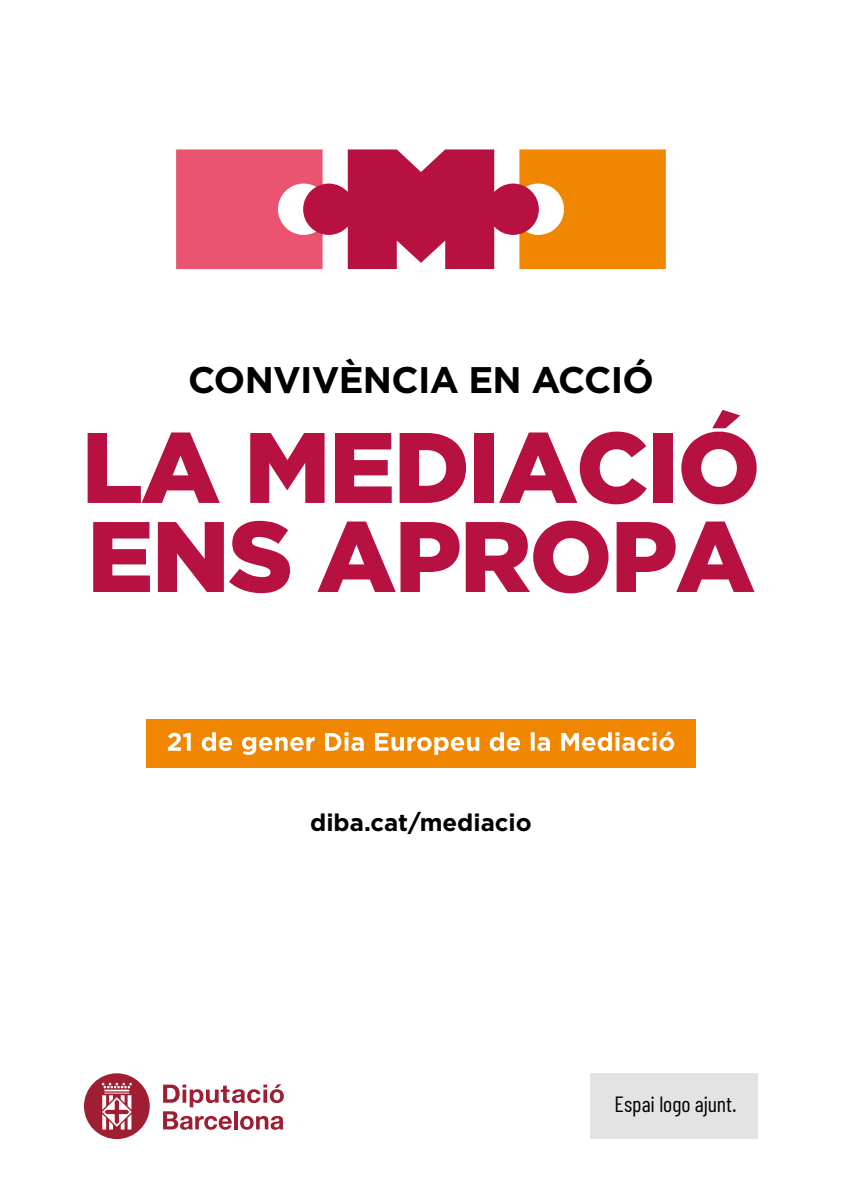
<style>
.page{position:relative;width:842px;height:1191px;background:#fff}
.page>*{position:absolute;margin:0;border:0;box-sizing:border-box;transform-origin:0 0}
.t1{font:900 99.9px/89px "Gotham";letter-spacing:-.02em;color:#b71142}
.t2{font:700 37px "Gotham";letter-spacing:-.02em;color:#000}
.t3{font:700 24px "Gotham";color:#000}
.t4{font:22px "Barlow Condensed";letter-spacing:-.005em;color:#000}
</style>
<div class="page">
<svg style="left:163px;top:1084px;width:121px;height:45px"></svg>
<svg style="left:84px;top:1073px;width:66px;height:66px"></svg>
<div style="left:590px;top:1073px;width:168px;height:66px;background:#e3e3e3"></div>
<svg style="left:176px;top:149px;width:490px;height:120px;background:#de645a"></svg>
<div style="left:146px;top:719px;width:550px;height:48px;background:#f18700"></div>
<svg style="left:168px;top:731px;width:506px;height:24px"></svg>
<p class="t2" style="left:188px;top:358px;width:467px">CONVIVÈNCIA EN ACCIÓ</p>
<p class="t1" style="left:81px;top:420px;width:681px">LA MEDIACIÓ<br>ENS APROPA</p>
<p class="t3" style="left:310px;top:809px;width:223px">diba.cat/mediacio</p>
<p class="t4" style="left:614px;top:1090px;width:124px">Espai logo ajunt.</p>
</div>
